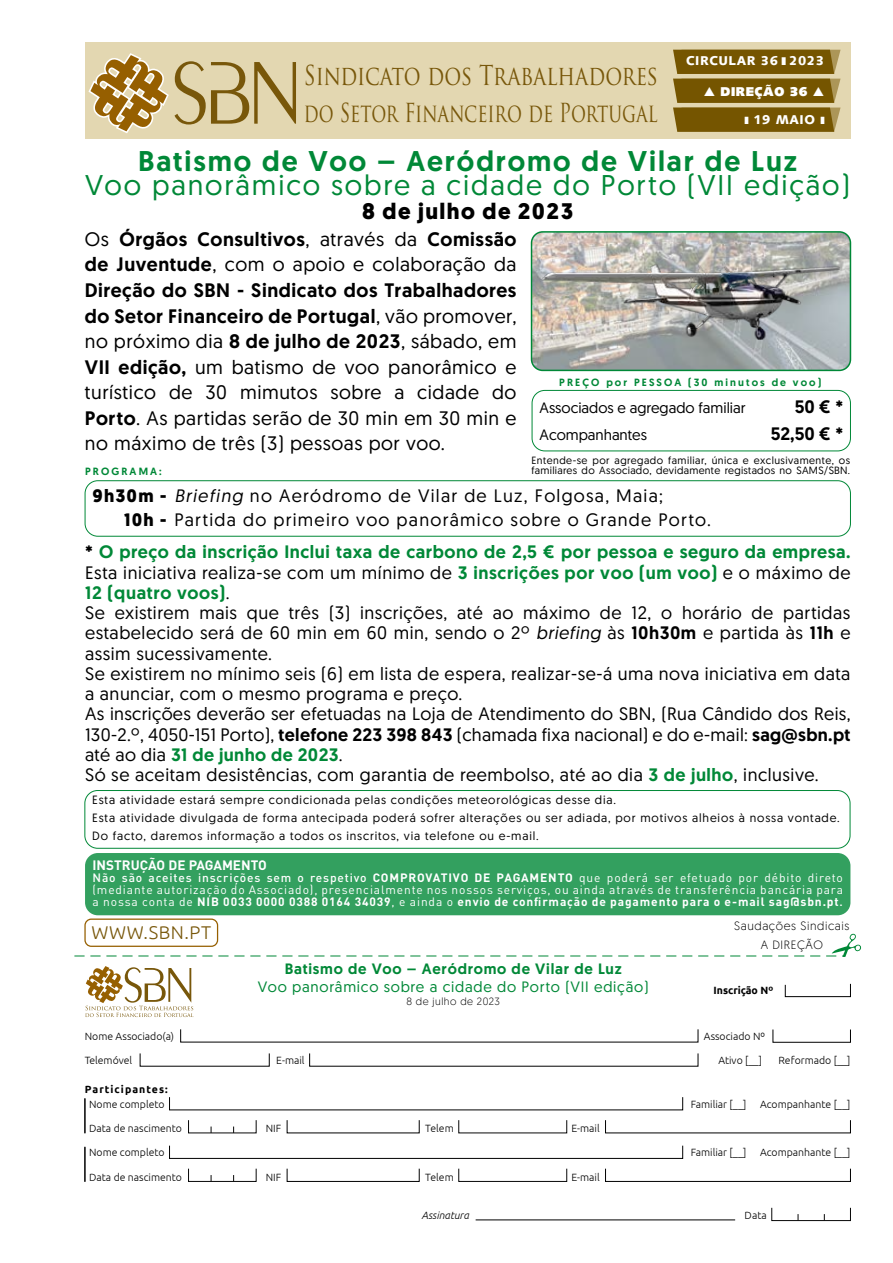
<style>
.page{position:relative;width:893px;height:1263px;background:#fff}
.page>*{position:absolute;margin:0;border:0;box-sizing:border-box;transform-origin:0 0}
.t1{font:28.5px "Geomanist";letter-spacing:.065em;color:#008837}
.t2{font:500 28.5px "Geomanist";letter-spacing:.065em;color:#008837}
.t3{font:26.7px "Trajan Pro";color:#78570a;scale:.78 1}
.t4{font:25.5px "Trajan Pro";color:#78570a;scale:.73 1}
.t5{font:700 22.5px "Geomanist";letter-spacing:.065em;color:#000}
.t6{font:19.5px/25.5px "Geomanist";letter-spacing:.03em;color:#000;text-align:justify}
.t7{font:300 18.45px "Ubuntu";letter-spacing:.03em;color:#78570a}
.t8{font:18px/20.2px "Geomanist";letter-spacing:.03em;color:#000}
.t9{font:18px/24px "Geomanist";letter-spacing:.07em;color:#000}
.t10{font:500 18px "Geomanist";color:#000}
.t11{font:15px "Geomanist";letter-spacing:.05em;color:#008837}
.t12{font:15px "Geomanist";color:#000}
.t13{font:500 15px "Geomanist";letter-spacing:.05em;color:#008837}
.t14{font:700 13.5px "DIN Pro";color:#fff}
.t15{font:900 12.75px "Syntax";letter-spacing:.045em;color:#fff}
.t16{font:900 12.75px "Syntax";letter-spacing:.045em;color:#fff}
.t17{font:12px/12px "DIN Pro";letter-spacing:.07em;color:#fff;text-align:justify}
.t18{font:12px/18px "Geomanist";letter-spacing:.07em;color:#000}
.t19{font:300 12px/19.5px "Geomanist";letter-spacing:.05em;color:#000;text-align:center}
.t20{font:300 10.5px "Ubuntu";color:#000}
.t21{font:10.5px/10.5px "Geomanist";letter-spacing:.025em;color:#000}
.t22{font:500 10.5px "Geomanist";letter-spacing:.2em;color:#008837}
.t23{font:700 10.5px "Ubuntu";letter-spacing:.1em;color:#000}
.t24{font:300 10.5px "Geomanist";letter-spacing:.05em;color:#000}
.t25{font:700 10.5px "Ubuntu";color:#000}
.t26{font:italic 300 10.5px "Ubuntu";color:#000}
.s1{font-weight:500}
.s2{font-weight:700}
.s3{font-style:italic}
.s4{font-weight:500;color:#008837}
</style>
<div class="page">
<img style="left:531px;top:232px;width:319px;height:138px">
<div style="left:531px;top:231px;width:320px;height:140px;border:2px solid #008837;border-radius:11px"></div>
<div style="left:85px;top:43px;width:765px;height:96px;background:#e3d7b1"></div>
<svg style="left:673px;top:50px;width:167px;height:82px"></svg>
<svg style="left:88px;top:53px;width:208px;height:80px"></svg>
<div style="left:84px;top:918px;width:134px;height:29px;border:1px solid #965f00;border-radius:6px"></div>
<svg style="left:74px;top:933px;width:787px;height:24px"></svg>
<svg style="left:785px;top:983px;width:66px;height:14px"></svg>
<svg style="left:85px;top:966px;width:108px;height:51px"></svg>
<hr style="left:84px;top:1099px;width:2px;height:34px;background:#000">
<hr style="left:84px;top:1147px;width:2px;height:34px;background:#000">
<div style="left:772px;top:1207px;width:79px;height:14px;border:1px solid #070707"></div>
<hr style="left:476px;top:1220px;width:259px;height:1px;background:#000">
<div style="left:85px;top:480px;width:766px;height:57px;border:1px solid #008837;border-radius:13px"></div>
<div style="left:532px;top:390px;width:319px;height:61px;border:1px solid #008837;border-radius:13px"></div>
<div style="left:85px;top:853px;width:765px;height:62px;background:#33a05f;border-radius:13px"></div>
<div style="left:84px;top:790px;width:766px;height:59px;border:1px solid #008837;border-radius:13px"></div>
<img style="left:540px;top:260px;width:302px;height:82px">
<h2 class="t3" style="left:304px;top:59px;width:456px">Sindicato dos Trabalhadores</h2>
<h3 class="t4" style="left:304px;top:96px;width:486px">do Setor Financeiro de Portugal</h3>
<p class="t15" style="left:686px;top:53px;width:139px">CIRCULAR 36 ❚ 2023</p>
<p class="t16" style="left:704px;top:84px;width:122px">▲ DIREÇÃO 36 ▲</p>
<p class="t15" style="left:744px;top:112px;width:82px">❚ 19 MAIO ❚</p>
<h1 class="t2" style="left:138px;top:142px;width:660px">Batismo de Voo – Aeródromo de Vilar de Luz</h1>
<h1 class="t1" style="left:85px;top:166px;width:766px">Voo panorâmico sobre a cidade do Porto (VII edição)</h1>
<p class="t5" style="left:362px;top:196px;width:212px">8 de julho de 2023</p>
<p class="t6" style="left:85px;top:226px;width:433px">Os <span class="s1">Órgãos Consultivos</span>, através da <span class="s1">Comissão de Juventude</span>, com o apoio e colaboração da <span class="s1">Direção do SBN - Sindicato dos Trabalhadores do Setor Financeiro de Portugal</span>, vão promover, no próximo dia <span class="s1">8 de julho de 2023</span>, sábado, em <span class="s1">VII edição,</span> um batismo de voo panorâmico e turístico de 30 mimutos sobre a cidade do <span class="s1">Porto</span>. As partidas serão de 30 min em 30 min e no máximo de três (3) pessoas por voo.</p>
<p class="t22" style="left:85px;top:464px;width:78px">PROGRAMA:</p>
<p class="t9" style="left:124px;top:483px;width:588px;text-indent:-32px"><span class="s2">9h30m -</span> <span class="s3">Briefing</span> no Aeródromo de Vilar de Luz, Folgosa, Maia;<br><span class="s2">10h -</span> Partida do primeiro voo panorâmico sobre o Grande Porto.</p>
<p class="t22" style="left:559px;top:375px;width:264px">PREÇO por PESSOA (30 minutos de voo)</p>
<p class="t12" style="left:540px;top:398px;width:208px">Associados e agregado familiar</p>
<p class="t10" style="left:795px;top:395px;width:50px">50 € *</p>
<p class="t12" style="left:540px;top:425px;width:109px">Acompanhantes</p>
<p class="t10" style="left:771px;top:422px;width:74px">52,50 € *</p>
<p class="t21" style="left:531px;top:454px;width:320px">Entende-se por agregado familiar, única e exclusivamente, os familiares do Associado, devidamente registados no SAMS/SBN.</p>
<p class="t8" style="left:85px;top:541px;width:767px"><span class="s1">*</span> <span class="s4">O preço da inscrição Inclui taxa de carbono de 2,5 € por pessoa e seguro da empresa.<br></span>Esta iniciativa realiza-se com um mínimo de <span class="s4">3 inscrições por voo (um voo)</span> e o máximo de <span class="s4">12 (quatro voos)</span>.<br>Se existirem mais que três (3) inscrições, até ao máximo de 12, o horário de partidas estabelecido será de 60 min em 60 min, sendo o 2º <span class="s3">briefing</span> às <span class="s1">10h30m</span> e partida às <span class="s1">11h</span> e assim sucessivamente.<br>Se existirem no mínimo seis (6) em lista de espera, realizar-se-á uma nova iniciativa em data a anunciar, com o mesmo programa e preço.<br>As inscrições deverão ser efetuadas na Loja de Atendimento do SBN, (Rua Cândido dos Reis, 130-2.º, 4050-151 Porto), <span class="s1">telefone 223 398 843</span> (chamada fixa nacional) e do e-mail: <span class="s1">sag@sbn.pt </span>até ao dia <span class="s4">31 de junho de 2023</span>.<br>Só se aceitam desistências, com garantia de reembolso, até ao dia <span class="s4">3 de julho</span>, inclusive.</p>
<p class="t18" style="left:92px;top:791px;width:749px">Esta atividade estará sempre condicionada pelas condições meteorológicas desse dia.<br>Esta atividade divulgada de forma antecipada poderá sofrer alterações ou ser adiada, por motivos alheios à nossa vontade.<br>Do facto, daremos informação a todos os inscritos, via telefone ou e-mail.</p>
<p class="t14" style="left:93px;top:856px;width:176px">INSTRUÇÃO DE PAGAMENTO</p>
<p class="t17" style="left:93px;top:871px;width:752px"><span class="s1">Não são aceites inscrições sem o respetivo</span> <span class="s2">COMPROVATIVO DE PAGAMENTO</span> que poderá ser efetuado por débito direto (mediante autorização do Associado), presencialmente nos nossos serviços, ou ainda através de transferência bancária para a nossa conta de <span class="s2">NIB 0033 0000 0388 0164 34039</span>, e ainda o <span class="s2">envio de confirmação de pagamento para o e-mail sag@sbn.pt</span><span class="s1">.</span></p>
<p class="t7" style="left:91px;top:922px;width:121px">WWW.SBN.PT</p>
<p class="t20" style="left:85px;top:1030px;width:91px">Nome Associado(a)</p>
<p class="t13" style="left:285px;top:959px;width:338px">Batismo de Voo – Aeródromo de Vilar de Luz</p>
<p class="t11" style="left:258px;top:977px;width:392px">Voo panorâmico sobre a cidade do Porto (VII edição)</p>
<p class="t24" style="left:406px;top:994px;width:95px">8 de julho de 2023</p>
<p class="t20" style="left:85px;top:1054px;width:49px">Telemóvel</p>
<p class="t20" style="left:276px;top:1054px;width:30px">E-mail</p>
<p class="t23" style="left:85px;top:1083px;width:85px">Participantes:</p>
<p class="t19" style="left:734px;top:915px;width:117px">Saudações Sindicais<br>A DIREÇÃO</p>
<p class="t25" style="left:713px;top:984px;width:61px">Inscrição Nº</p>
<p class="t20" style="left:704px;top:1030px;width:63px">Associado Nº</p>
<p class="t20" style="left:718px;top:1054px;width:45px">Ativo [__]</p>
<p class="t20" style="left:778px;top:1054px;width:74px">Reformado [__]</p>
<p class="t20" style="left:89px;top:1097px;width:77px">Nome completo</p>
<p class="t20" style="left:691px;top:1097px;width:57px">Familiar [__]</p>
<p class="t20" style="left:760px;top:1097px;width:92px">Acompanhante [__]</p>
<p class="t20" style="left:89px;top:1122px;width:94px">Data de nascimento</p>
<p class="t20" style="left:266px;top:1122px;width:17px">NIF</p>
<p class="t20" style="left:425px;top:1122px;width:30px">Telem</p>
<p class="t20" style="left:571px;top:1122px;width:30px">E-mail</p>
<p class="t20" style="left:89px;top:1146px;width:77px">Nome completo</p>
<p class="t20" style="left:691px;top:1146px;width:57px">Familiar [__]</p>
<p class="t20" style="left:760px;top:1146px;width:92px">Acompanhante [__]</p>
<p class="t20" style="left:89px;top:1171px;width:94px">Data de nascimento</p>
<p class="t20" style="left:266px;top:1171px;width:17px">NIF</p>
<p class="t20" style="left:425px;top:1170px;width:30px">Telem</p>
<p class="t20" style="left:571px;top:1170px;width:30px">E-mail</p>
<p class="t26" style="left:421px;top:1208px;width:49px">Assinatura</p>
<p class="t20" style="left:745px;top:1208px;width:24px">Data</p>
</div>
